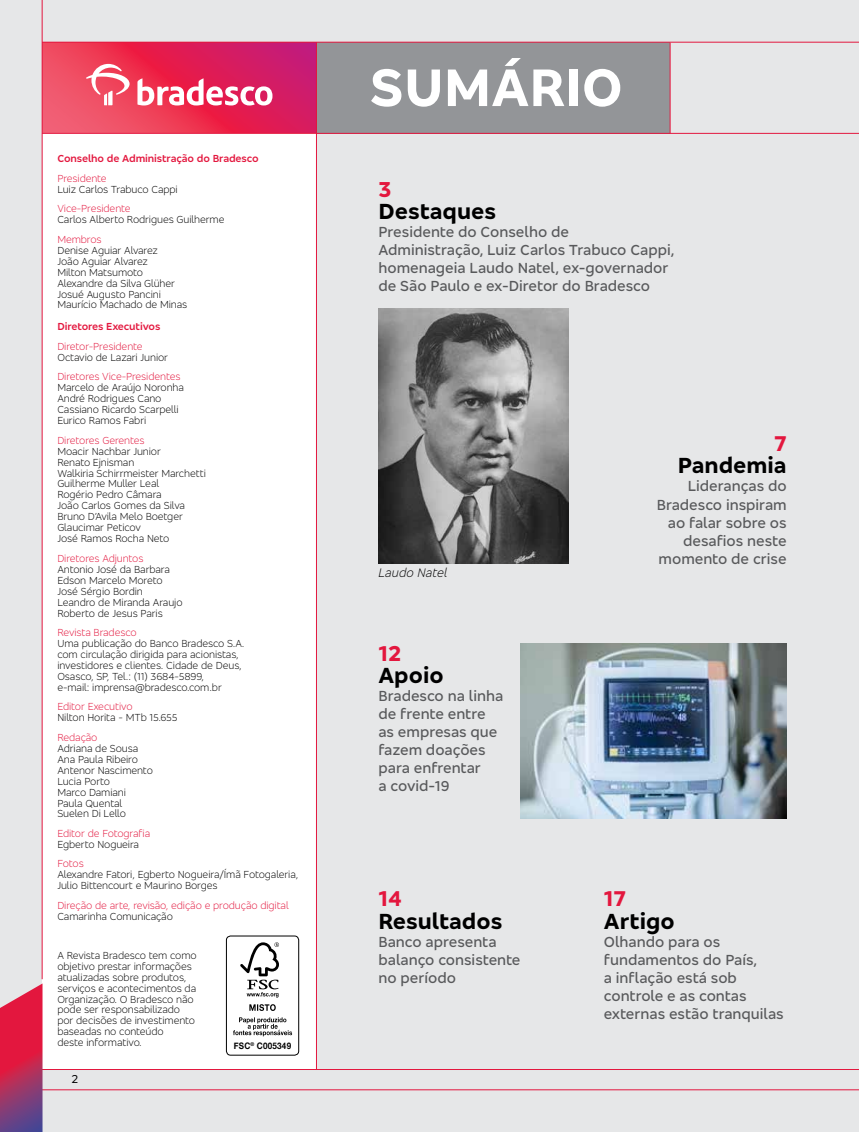
<style>
.page{position:relative;width:859px;height:1132px;background:#fff}
.page>*{position:absolute;margin:0;border:0;box-sizing:border-box;transform-origin:0 0}
.t1{font:700 54px "Bradesco Sans";color:#fff}
.t2{font:700 22.5px "Bradesco Sans";color:#000}
.t3{font:700 22.5px "Bradesco Sans";color:#e3173e}
.t4{font:500 15px/18px "Bradesco Sans";color:#58595b}
.t5{font:italic 300 12.75px "Bradesco Sans";letter-spacing:.01em;color:#000}
.t6{font:12px "Bradesco Sans";color:#000}
.t7{font:300 10.5px/10.9px "Bradesco Sans";letter-spacing:-.01em;color:#000}
.t8{font:300 10.5px "Bradesco Sans";letter-spacing:-.01em;color:#e3173e}
.t9{font:600 10.5px "Bradesco Sans";letter-spacing:-.01em;color:#e3173e}
.t10{font:700 9px "Helvetica Neue";letter-spacing:.025em;color:#000;scale:.9 1}
</style>
<div class="page">
<div style="left:0;top:0;width:859px;height:1131px;background:#e6e7e8"></div>
<div style="left:316px;top:42px;width:354px;height:91px;background:#939598"></div>
<svg style="left:43px;top:43px;width:273px;height:90px;background:#e3315f"></svg>
<div style="left:43px;top:133px;width:273px;height:935px;background:#fff"></div>
<hr style="left:670px;top:43px;width:1px;height:90px;background:#e3173e">
<hr style="left:316px;top:43px;width:1px;height:1025px;background:#e3173e">
<hr style="left:42px;top:133px;width:817px;height:1px;background:#e3173e">
<svg style="left:86px;top:64px;width:186px;height:41px;background:#ec6080"></svg>
<hr style="left:42px;top:0;width:1px;height:978px;background:#e3173e">
<hr style="left:42px;top:42px;width:817px;height:1px;background:#e3173e">
<hr style="left:0;top:1089px;width:859px;height:1px;background:#e3173e">
<hr style="left:0;top:1068px;width:859px;height:1px;background:#e3173e">
<svg style="left:0;top:983px;width:43px;height:148px;background:#bd3a64"></svg>
<div style="left:226px;top:935px;width:73px;height:120px;border:1px solid #000;border-radius:4px"></div>
<svg style="left:233px;top:1017px;width:59px;height:18px"></svg>
<svg style="left:249px;top:1004px;width:27px;height:6px"></svg>
<svg style="left:240px;top:942px;width:39px;height:55px"></svg>
<img style="left:520px;top:643px;width:267px;height:174px">
<img style="left:378px;top:308px;width:190px;height:255px">
<p class="t9" style="left:57px;top:152px;width:203px">Conselho de Administração do Bradesco</p>
<p class="t8" style="left:57px;top:172px;width:51px">Presidente</p>
<p class="t7" style="left:57px;top:183px;width:122px">Luiz Carlos Trabuco Cappi</p>
<p class="t8" style="left:57px;top:202px;width:75px">Vice-Presidente</p>
<p class="t7" style="left:57px;top:214px;width:169px">Carlos Alberto Rodrigues Guilherme</p>
<p class="t8" style="left:57px;top:232px;width:46px">Membros</p>
<p class="t7" style="left:57px;top:244px;width:131px">Denise Aguiar Alvarez<br>João Aguiar Alvarez<br>Milton Matsumoto<br>Alexandre da Silva Glüher<br>Josué Augusto Pancini<br>Maurício Machado de Minas</p>
<p class="t9" style="left:57px;top:320px;width:104px">Diretores Executivos</p>
<p class="t8" style="left:57px;top:339px;width:87px">Diretor-Presidente</p>
<p class="t7" style="left:57px;top:351px;width:112px">Octavio de Lazari Junior</p>
<p class="t8" style="left:57px;top:370px;width:125px">Diretores Vice-Presidentes</p>
<p class="t7" style="left:57px;top:382px;width:128px">Marcelo de Araújo Noronha<br>André Rodrigues Cano<br>Cassiano Ricardo Scarpelli<br>Eurico Ramos Fabri</p>
<p class="t8" style="left:57px;top:433px;width:89px">Diretores Gerentes</p>
<p class="t7" style="left:57px;top:445px;width:150px">Moacir Nachbar Junior<br>Renato Ejnisman<br>Walkiria Schirrmeister Marchetti<br>Guilherme Muller Leal<br>Rogério Pedro Câmara<br>João Carlos Gomes da Silva<br>Bruno D’Avila Melo Boetger<br>Glaucimar Peticov<br>José Ramos Rocha Neto</p>
<p class="t8" style="left:57px;top:551px;width:88px">Diretores Adjuntos</p>
<p class="t7" style="left:57px;top:563px;width:127px">Antonio José da Barbara<br>Edson Marcelo Moreto<br>José Sérgio Bordin<br>Leandro de Miranda Araujo<br>Roberto de Jesus Paris</p>
<p class="t8" style="left:57px;top:625px;width:81px">Revista Bradesco</p>
<p class="t7" style="left:57px;top:637px;width:189px">Uma publicação do Banco Bradesco S.A. com circulação dirigida para acionistas, investidores e clientes. Cidade de Deus, Osasco, SP, Tel.: (11) 3684-5899,<br>e-mail: imprensa@bradesco.com.br</p>
<p class="t8" style="left:57px;top:700px;width:77px">Editor Executivo</p>
<p class="t7" style="left:57px;top:711px;width:122px">Nilton Horita - MTb 15.655</p>
<p class="t8" style="left:57px;top:730px;width:42px">Redação</p>
<p class="t7" style="left:57px;top:742px;width:97px">Adriana de Sousa<br>Ana Paula Ribeiro<br>Antenor Nascimento<br>Lucia Porto<br>Marco Damiani<br>Paula Quental<br>Suelen Di Lello</p>
<p class="t8" style="left:57px;top:826px;width:94px">Editor de Fotografia</p>
<p class="t7" style="left:57px;top:838px;width:83px">Egberto Nogueira</p>
<p class="t8" style="left:57px;top:856px;width:28px">Fotos</p>
<p class="t7" style="left:57px;top:868px;width:243px">Alexandre Fatori, Egberto Nogueira/Ímã Fotogaleria,<br>Julio Bittencourt e Maurino Borges</p>
<p class="t8" style="left:57px;top:898px;width:233px">Direção de arte, revisão, edição e produção digital</p>
<p class="t7" style="left:57px;top:910px;width:117px">Camarinha Comunicação</p>
<p class="t7" style="left:57px;top:948px;width:141px">A Revista Bradesco tem como objetivo prestar informações atualizadas sobre produtos, serviços e acontecimentos da<br>Organização. O Bradesco não pode ser responsabilizado por decisões de investimento baseadas no conteúdo<br>deste informativo.</p>
<p class="t10" style="left:234px;top:1037px;width:65px">FSC<sup>®</sup> C005349</p>
<p class="t6" style="left:71px;top:1071px;width:8px">2</p>
<h1 class="t1" style="left:370px;top:52px;width:254px">SUMÁRIO</h1>
<h2 class="t3" style="left:378px;top:174px;width:14px">3</h2>
<h2 class="t2" style="left:378px;top:197px;width:119px">Destaques</h2>
<h3 class="t4" style="left:378px;top:222px;width:298px">Presidente do Conselho de Administração, Luiz Carlos Trabuco Cappi, homenageia Laudo Natel, ex-governador de São Paulo e ex-Diretor do Bradesco</h3>
<p class="t5" style="left:378px;top:565px;width:71px">Laudo Natel</p>
<h2 class="t3" style="left:378px;top:637px;width:24px">12</h2>
<h2 class="t2" style="left:378px;top:660px;width:67px">Apoio</h2>
<h3 class="t4" style="left:378px;top:686px;width:126px">Bradesco na linha de frente entre as empresas que fazem doações para enfrentar<br>a covid-19</h3>
<h2 class="t3" style="left:378px;top:883px;width:25px">14</h2>
<h2 class="t2" style="left:378px;top:905px;width:125px">Resultados</h2>
<h3 class="t4" style="left:378px;top:931px;width:144px">Banco apresenta balanço consistente no período</h3>
<h2 class="t3" style="left:774px;top:428px;width:14px">7</h2>
<h2 class="t2" style="left:678px;top:451px;width:110px">Pandemia</h2>
<h3 class="t4" style="left:657px;top:476px;width:131px;text-align:right">Lideranças do<br>Bradesco inspiram ao falar sobre os desafios neste momento de crise</h3>
<h2 class="t3" style="left:604px;top:883px;width:24px">17</h2>
<h2 class="t2" style="left:604px;top:905px;width:73px">Artigo</h2>
<h3 class="t4" style="left:604px;top:931px;width:181px">Olhando para os fundamentos do País,<br>a inflação está sob controle e as contas externas estão tranquilas</h3>
</div>
